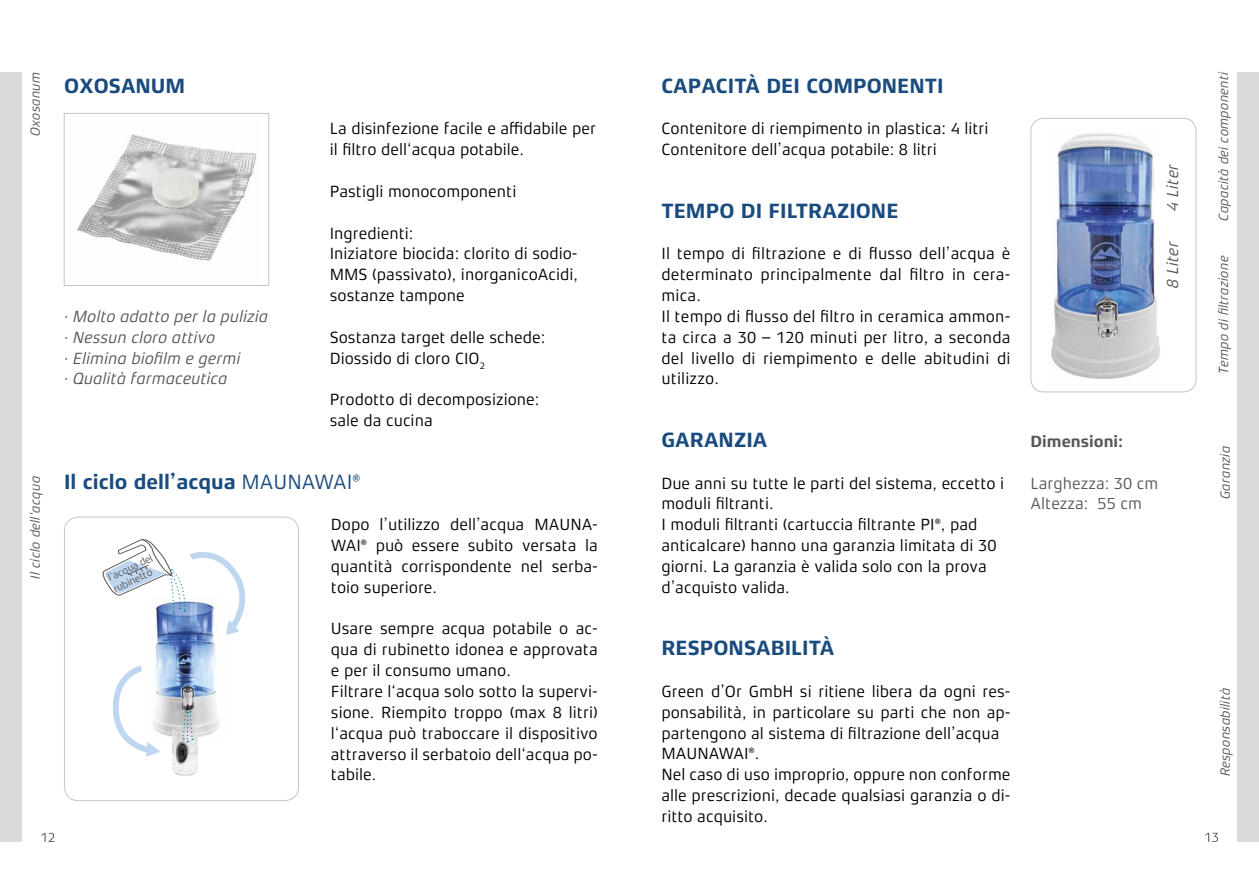
<style>
.page{position:relative;width:1259px;height:893px;background:#fff}
.page>*{position:absolute;margin:0;border:0;box-sizing:border-box;transform-origin:0 0}
.t1{font:700 21px "Xenois Sans Pro";color:#1a4b7e}
.t2{font:16.5px/20.9px "Xenois Sans Pro";color:#000}
.t3{font:italic 16.5px/20.9px "Xenois Sans Pro";color:#575756}
.t4{font:16.5px/20.9px "Xenois Sans Pro";color:#575756}
.t5{font:700 16.5px "Xenois Sans Pro";color:#575756}
.t6{font:italic 13.5px "Xenois Sans Pro";color:#575756}
.t7{font:10.65px/12.8px "Xenois Sans Pro";color:#575756}
.s1{font-weight:400}
</style>
<div class="page">
<svg style="left:1205px;top:833px;width:13px;height:9px"></svg>
<div style="left:1030px;top:118px;width:166px;height:274px;border:1px solid #c6c6c6;border-radius:13px"></div>
<img style="left:1048px;top:132px;width:112px;height:247px">
<svg style="left:42px;top:833px;width:12px;height:9px"></svg>
<div style="left:64px;top:113px;width:205px;height:173px;border:1px solid #c6c6c6"></div>
<img style="left:77px;top:134px;width:180px;height:127px">
<div style="left:64px;top:517px;width:235px;height:284px;border:1px solid #c6c6c6;border-radius:14px"></div>
<img style="left:155px;top:636px;width:65px;height:103px">
<svg style="left:113px;top:662px;width:47px;height:95px"></svg>
<img style="left:173px;top:728px;width:25px;height:48px">
<svg style="left:182px;top:711px;width:11px;height:31px"></svg>
<div style="left:1237px;top:72px;width:22px;height:769px;background:#dadada"></div>
<div style="left:0;top:72px;width:21px;height:769px;background:#dadada"></div>
<svg style="left:102px;top:539px;width:144px;height:97px"></svg>
<p class="t6" style="left:28px;top:136px;width:66px;rotate:-90deg">Oxosanum</p>
<p class="t6" style="left:28px;top:578px;width:104px;rotate:-90deg">Il ciclo dell‘acqua</p>
<p class="t1" style="left:64px;top:74px;width:123px">Oxosanum</p>
<p class="t3" style="left:64px;top:306px;width:206px">· Molto adatto per la pulizia · Nessun cloro attivo<br>· Elimina biofilm e germi<br>· Qualità farmaceutica</p>
<p class="t2" style="left:330px;top:118px;width:268px">La disinfezione facile e affidabile per il filtro dell‘acqua potabile.</p>
<p class="t2" style="left:330px;top:181px;width:188px">Pastigli monocomponenti</p>
<p class="t2" style="left:330px;top:223px;width:250px">Ingredienti:<br>Iniziatore biocida: clorito di sodio-<br>MMS (passivato), inorganicoAcidi, sostanze tampone</p>
<p class="t2" style="left:330px;top:327px;width:217px">Sostanza target delle schede:<br>Diossido di cloro CIO<sub>2</sub></p>
<p class="t2" style="left:330px;top:389px;width:211px">Prodotto di decomposizione: sale da cucina</p>
<p class="t1" style="left:64px;top:469px;width:298px">Il ciclo dell’acqua <span class="s1">MAUNAWAI®</span></p>
<p class="t7" style="left:106px;top:572px;width:50px;rotate:-25deg">l‘acqua del rubinetto</p>
<p class="t2" style="left:331px;top:514px;width:268px;text-align:justify">Dopo l’utilizzo dell’acqua MAUNA-WAI® può essere subito versata la quantità corrispondente nel serba&shy;toio superiore.</p>
<p class="t2" style="left:331px;top:618px;width:268px">Usare sempre acqua potabile o ac&shy;qua di rubinetto idonea e approvata e per il consumo umano.<br>Filtrare l‘acqua solo sotto la supervi&shy;sione. Riempito troppo (max 8 litri) l‘acqua può traboccare il dispositivo attraverso il serbatoio dell‘acqua po&shy;tabile.</p>
<p class="t1" style="left:661px;top:74px;width:161px">CAPACITÀ DE I COMPONENT</p>
<p class="t1" style="left:937px;top:74px;width:8px">I</p>
<p class="t2" style="left:661px;top:118px;width:329px">Contenitore di riempimento in plastica: 4 litri<br>Contenitore dell’acqua potabile: 8 litri</p>
<p class="t1" style="left:661px;top:199px;width:16px">TEMPO</p>
<p class="t1" style="left:741px;top:199px;width:130px">DI FILTRAZIONE</p>
<p class="t2" style="left:661px;top:243px;width:351px">Il tempo di filtrazione e di flusso dell’acqua è determinato principalmente dal filtro in cera&shy;mica.<br>Il tempo di flusso del filtro in ceramica ammon&shy;ta circa a 30 – 120 minuti per litro, a seconda del livello di riempimento e delle abitudini di utilizzo.</p>
<p class="t1" style="left:661px;top:428px;width:107px">GARANZIA</p>
<p class="t2" style="left:661px;top:473px;width:344px">Due anni su tutte le parti del sistema, eccetto i moduli filtranti.<br>I moduli filtranti (cartuccia filtrante PI®, pad anticalcare) hanno una garanzia limitata di 30 giorni. La garanzia è valida solo con la prova d’acquisto valida.</p>
<p class="t1" style="left:661px;top:636px;width:15px">RESPONS</p>
<p class="t1" style="left:756px;top:636px;width:80px">ABILITÀ</p>
<p class="t2" style="left:661px;top:681px;width:351px">Green d’Or GmbH si ritiene libera da ogni res&shy;ponsabilità, in particolare su parti che non ap&shy;partengono al sistema di filtrazione dell’acqua MAUNAWAI®.<br>Nel caso di uso improprio, oppure non conforme alle prescrizioni, decade qualsiasi garanzia o di&shy;ritto acquisito.</p>
<p class="t3" style="left:1162px;top:211px;width:48px;rotate:-90deg">4 Liter</p>
<p class="t3" style="left:1162px;top:288px;width:48px;rotate:-90deg">8 Liter</p>
<p class="t5" style="left:1030px;top:432px;width:94px">Dimensioni:</p>
<p class="t4" style="left:1030px;top:473px;width:129px">Larghezza: 30 cm<br>Altezza: 55 cm</p>
<p class="t6" style="left:1216px;top:221px;width:150px;rotate:-90deg">Capacità dei componenti</p>
<p class="t6" style="left:1216px;top:374px;width:120px;rotate:-90deg">Tempo di filtrazione</p>
<p class="t6" style="left:1217px;top:499px;width:55px;rotate:-90deg">Garanzia</p>
<p class="t6" style="left:1217px;top:776px;width:90px;rotate:-90deg">Responsabilità</p>
</div>
